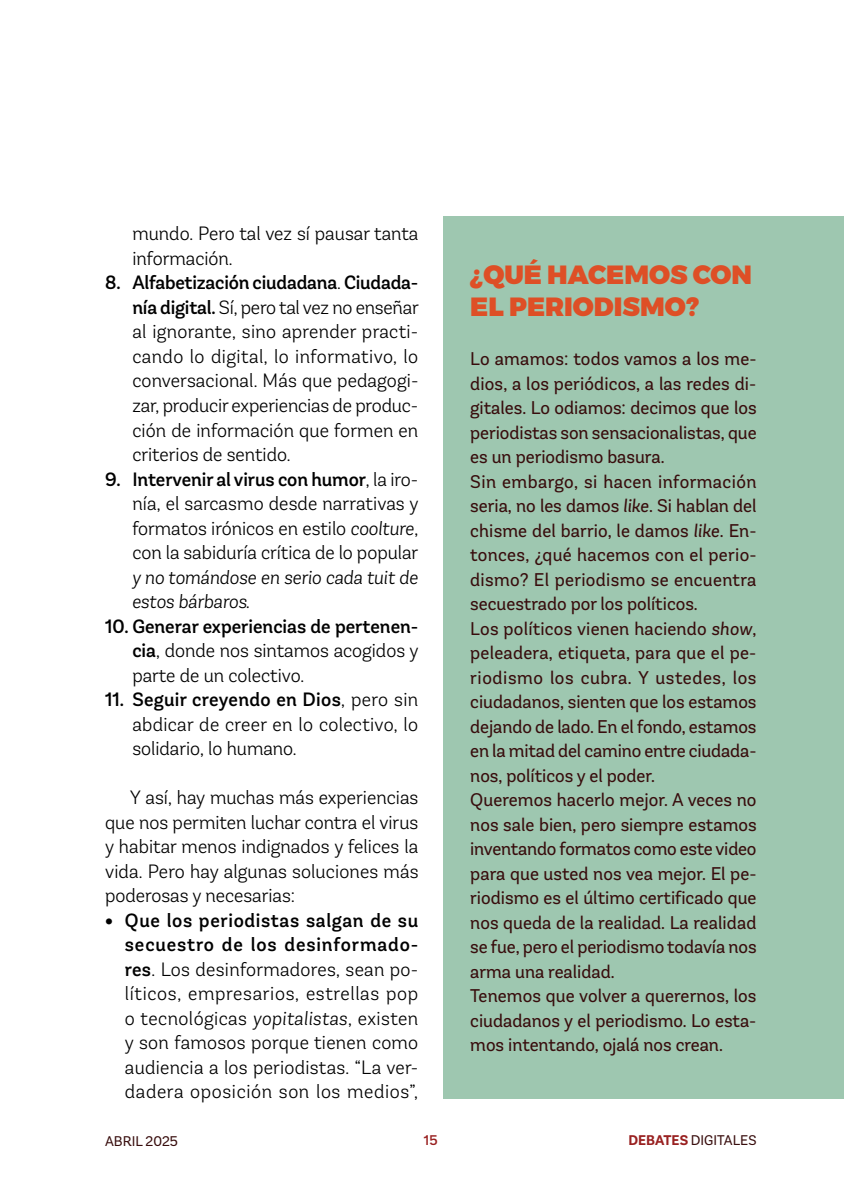
<style>
.page{position:relative;width:844px;height:1191px;background:#fff}
.page>*{position:absolute;margin:0;border:0;box-sizing:border-box;transform-origin:0 0}
.t1{font:900 26.25px/31.5px "Montserrat";color:#de4f26}
.t2{font:300 19.25px/24.5px "Andes Neue";color:#000;text-align:justify}
.t3{font:italic 300 19.25px/24.5px "Andes Neue";color:#000}
.t4{font:18.38px/24.5px "Andes Neue";color:#380d0d}
.t5{font:14px "Andes Neue";letter-spacing:.005em;color:#380d0d}
.t6{font:500 14px "Andes Neue";color:#992121}
.s1{font-weight:500}
.s2{font-style:italic}
.s3{font-weight:900}
.s4{font-weight:700;color:#992121}
</style>
<div class="page">
<div style="left:443px;top:216px;width:400px;height:882px;background:#9ec7b0"></div>
<p class="t2" style="left:132px;top:221px;width:287px">mundo. Pero tal vez sí pausar tanta información.</p>
<p class="t2" style="left:132px;top:270px;width:288px;text-indent:-27px"><span class="s1">8. Alfabetización ciudadana</span>. <span class="s1">Ciudada&shy;nía digital.</span> Sí, pero tal vez no enseñar al ignorante, sino aprender practi&shy;cando lo digital, lo informativo, lo conversacional. Más que pedagogi&shy;zar, producir experiencias de produc&shy;ción de información que formen en criterios de sentido.</p>
<p class="t2" style="left:132px;top:466px;width:288px;text-indent:-27px"><span class="s1">9. Intervenir al virus con humor</span>, la iro&shy;nía, el sarcasmo desde narrativas y formatos irónicos en estilo <span class="s2">coolture</span>, con la sabiduría crítica de lo popular</p>
<p class="t3" style="left:132px;top:564px;width:287px">y no tomándose en serio cada tuit de estos bárbaros.</p>
<p class="t2" style="left:132px;top:613px;width:288px;text-indent:-27px"><span class="s1">10. Generar experiencias de pertenen&shy;cia</span>, donde nos sintamos acogidos y parte de un colectivo.</p>
<p class="t2" style="left:132px;top:687px;width:287px;text-indent:-27px"><span class="s1">11. Seguir creyendo en Dios</span>, pero sin abdicar de creer en lo colectivo, lo solidario, lo humano.</p>
<p class="t2" style="left:105px;top:785px;width:315px;text-indent:25px">Y así, hay muchas más experiencias que nos permiten luchar contra el virus y habitar menos indignados y felices la vida. Pero hay algunas soluciones más poderosas y necesarias:</p>
<p class="t2" style="left:125px;top:907px;width:295px;text-indent:-20px"><span class="s3">•</span> <span class="s1">Que los periodistas salgan de su secuestro de los desinformado&shy;res</span>. Los desinformadores, sean po&shy;líticos, empresarios, estrellas pop o tecnológicas <span class="s2">yopitalistas</span>, existen y son famosos porque tienen como audiencia a los periodistas. “La ver&shy;dadera oposición son los medios”,</p>
<h1 class="t1" style="left:470px;top:260px;width:283px">¿QUÉ HACEMOS CON<br>EL PERIODISMO?</h1>
<p class="t4" style="left:470px;top:346px;width:288px">Lo amamos: todos vamos a los me&shy;dios, a los periódicos, a las redes di&shy;gitales. Lo odiamos: decimos que los periodistas son sensacionalistas, que es un periodismo basura.<br>Sin embargo, si hacen información seria, no les damos <span class="s2">like</span>. Si hablan del chisme del barrio, le damos <span class="s2">like</span>. En&shy;tonces, ¿qué hacemos con el perio&shy;dismo? El periodismo se encuentra secuestrado por los políticos.<br>Los políticos vienen haciendo <span class="s2">show</span>, peleadera, etiqueta, para que el pe&shy;riodismo los cubra. Y ustedes, los ciudadanos, sienten que los estamos dejando de lado. En el fondo, estamos en la mitad del camino entre ciudada&shy;nos, políticos y el poder.<br>Queremos hacerlo mejor. A veces no nos sale bien, pero siempre estamos inventando formatos como este video para que usted nos vea mejor. El pe&shy;riodismo es el último certificado que nos queda de la realidad. La realidad se fue, pero el periodismo todavía nos arma una realidad.<br>Tenemos que volver a querernos, los ciudadanos y el periodismo. Lo esta&shy;mos intentando, ojalá nos crean.</p>
<p class="t5" style="left:105px;top:1132px;width:74px">ABRIL 2025</p>
<p class="t6" style="left:424px;top:1131px;width:15px">15</p>
<p class="t5" style="left:628px;top:1131px;width:130px"><span class="s4">DEBATES</span> DIGITALES</p>
</div>
